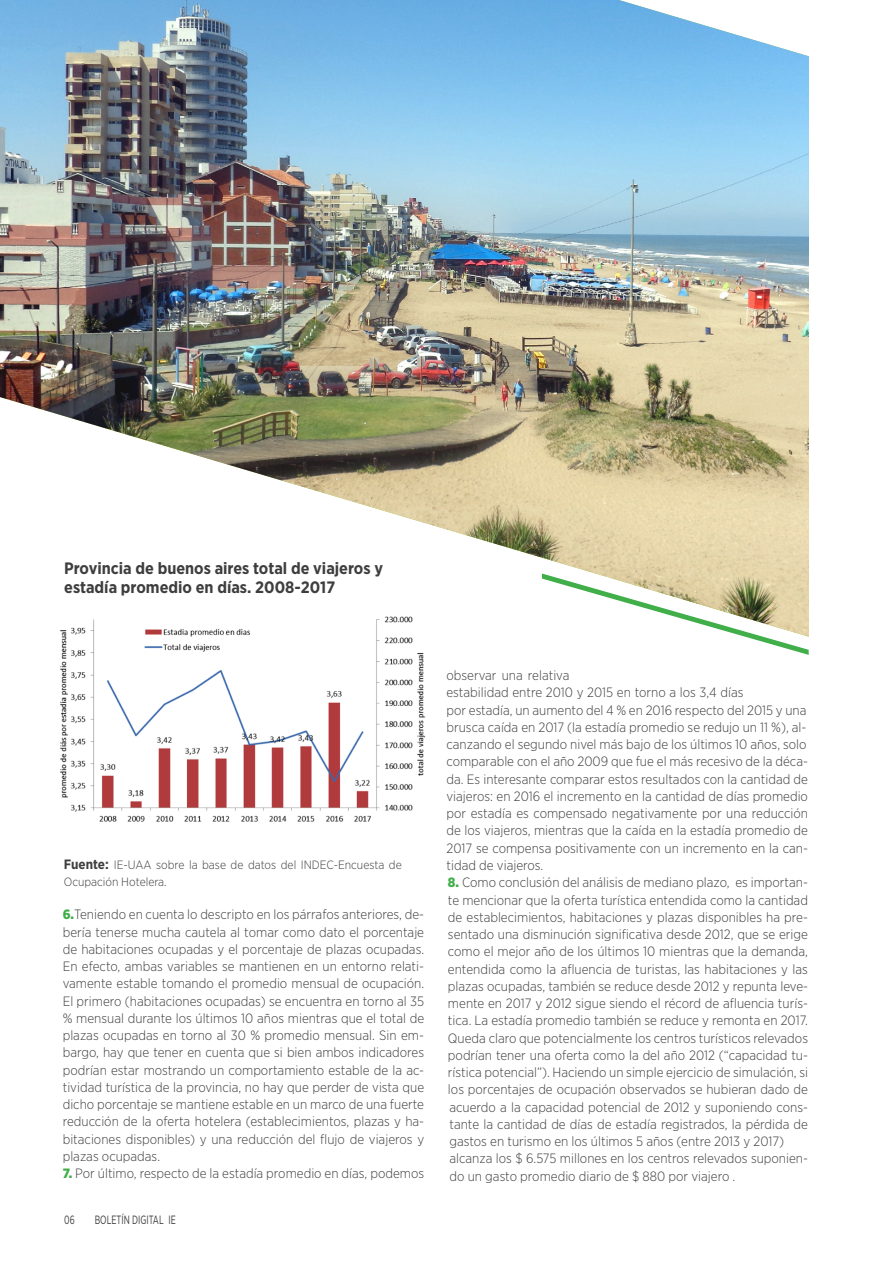
<style>
.page{position:relative;width:893px;height:1263px;background:#fff}
.page>*{position:absolute;margin:0;border:0;box-sizing:border-box;transform-origin:0 0}
.t1{font:700 16.5px "Gotham Narrow";color:#3e3e3f}
.t2{font:300 13.5px/17.2px "Gotham Narrow";color:#3e3e3f}
.t3{font:300 12px/17.2px "Gotham Narrow";color:#3e3e3f}
.t4{font:12px "Gotham Narrow";color:#3e3e3f;scale:.75 1}
.s1{font-weight:700;font-size:13.5px}
.s2{font-weight:900;color:#40ae49}
</style>
<div class="page">
<svg style="left:746px;top:637px;width:63px;height:18px"></svg>
<img style="left:60px;top:637px;width:366px;height:185px">
<img style="left:0;top:0;width:809px;height:637px">
<p class="t1" style="left:64px;top:557px;width:320px">Provincia de buenos aires total de viajeros y</p>
<p class="t1" style="left:64px;top:577px;width:273px">estadía promedio en días. 2008-2017</p>
<p class="t3" style="left:64px;top:856px;width:340px"><span class="s1">Fuente:</span> IE-UAA sobre la base de datos del INDEC-Encuesta de<br>Ocupación Hotelera.</p>
<p class="t2" style="left:63px;top:906px;width:363px;text-align:justify"><span class="s2">6.</span>Teniendo en cuenta lo descripto en los párrafos anteriores, de&shy;bería tenerse mucha cautela al tomar como dato el porcentaje de habitaciones ocupadas y el porcentaje de plazas ocupadas.<br>En efecto, ambas variables se mantienen en un entorno relati&shy;vamente estable tomando el promedio mensual de ocupación.<br>El primero (habitaciones ocupadas) se encuentra en torno al 35 % mensual durante los últimos 10 años mientras que el total de plazas ocupadas en torno al 30 % promedio mensual. Sin em&shy;bargo, hay que tener en cuenta que si bien ambos indicadores podrían estar mostrando un comportamiento estable de la ac&shy;tividad turística de la provincia, no hay que perder de vista que dicho porcentaje se mantiene estable en un marco de una fuerte reducción de la oferta hotelera (establecimientos, plazas y ha&shy;bitaciones disponibles) y una reducción del flujo de viajeros y plazas ocupadas.</p>
<p class="t2" style="left:63px;top:1164px;width:363px"><span class="s2">7.</span> Por último, respecto de la estadía promedio en días, podemos</p>
<p class="t4" style="left:64px;top:1212px;width:16px">06</p>
<p class="t4" style="left:95px;top:1212px;width:110px">BOLETÍN DIGITAL IE</p>
<p class="t2" style="left:446px;top:666px;width:363px">observar una relativa<br>estabilidad entre 2010 y 2015 en torno a los 3,4 días<br>por estadía, un aumento del 4 % en 2016 respecto del 2015 y una brusca caída en 2017 (la estadía promedio se redujo un 11 %), al&shy;canzando el segundo nivel más bajo de los últimos 10 años, solo comparable con el año 2009 que fue el más recesivo de la déca&shy;da. Es interesante comparar estos resultados con la cantidad de viajeros: en 2016 el incremento en la cantidad de días promedio por estadía es compensado negativamente por una reducción de los viajeros, mientras que la caída en la estadía promedio de 2017 se compensa positivamente con un incremento en la can&shy;tidad de viajeros.</p>
<p class="t2" style="left:448px;top:873px;width:362px;text-align:justify"><span class="s2">8.</span> Como conclusión del análisis de mediano plazo, es importan&shy;te mencionar que la oferta turística entendida como la cantidad de establecimientos, habitaciones y plazas disponibles ha pre&shy;sentado una disminución significativa desde 2012, que se erige como el mejor año de los últimos 10 mientras que la demanda, entendida como la afluencia de turistas, las habitaciones y las plazas ocupadas, también se reduce desde 2012 y repunta leve&shy;mente en 2017 y 2012 sigue siendo el récord de afluencia turís&shy;tica. La estadía promedio también se reduce y remonta en 2017.<br>Queda claro que potencialmente los centros turísticos relevados podrían tener una oferta como la del año 2012 (“capacidad tu&shy;rística potencial”). Haciendo un simple ejercicio de simulación, si los porcentajes de ocupación observados se hubieran dado de acuerdo a la capacidad potencial de 2012 y suponiendo cons&shy;tante la cantidad de días de estadía registrados, la pérdida de gastos en turismo en los últimos 5 años (entre 2013 y 2017)</p>
<p class="t2" style="left:449px;top:1149px;width:360px">alcanza los $ 6.575 millones en los centros relevados suponien&shy;do un gasto promedio diario de $ 880 por viajero .</p>
</div>
